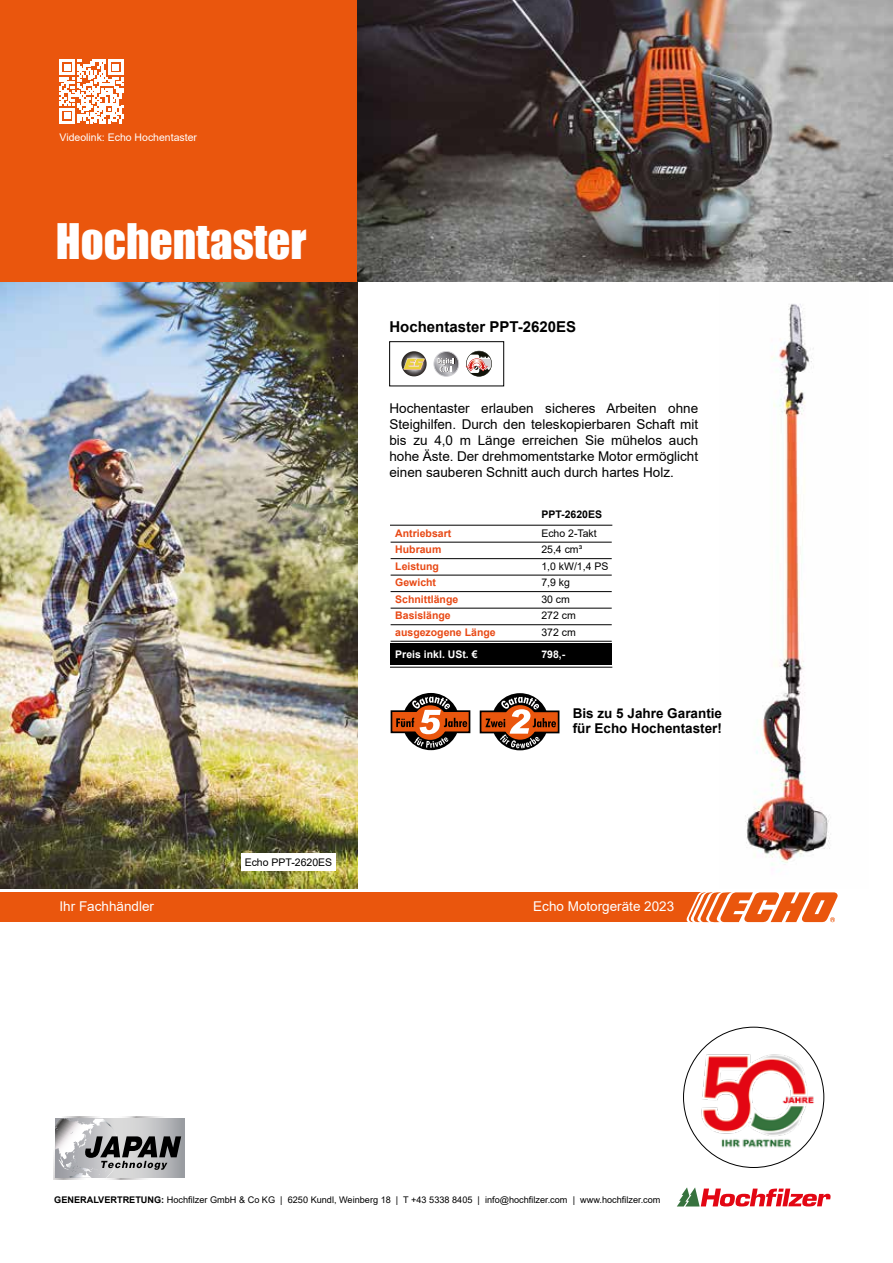
<style>
.page{position:relative;width:893px;height:1263px;background:#fff}
.page>*{position:absolute;margin:0;border:0;box-sizing:border-box;transform-origin:0 0}
.t1{font:45px "Impact";color:#fff}
.t2{font:700 15px "Arial";color:#000}
.t3{font:13.5px/16.2px "Arial";color:#000;text-align:justify}
.t4{font:700 13.5px/15px "Arial";color:#000}
.t5{font:13.5px "Arial";color:#fff}
.t6{font:700 10.5px/16.5px "Arial";color:#e84915}
.t7{font:10.5px/16.5px "Arial";color:#000}
.t8{font:10.5px "Arial";color:#fff}
.t9{font:700 10.5px "Arial";color:#fff}
.t10{font:700 10.5px "Arial";color:#000}
.t11{font:9.15px "Arial";color:#000}
.s1{font-weight:700}
</style>
<div class="page">
<img style="left:401px;top:351px;width:26px;height:25px;border-radius:12px">
<svg style="left:403px;top:358px;width:22px;height:12px"></svg>
<img style="left:745px;top:304px;width:86px;height:562px">
<img style="left:0;top:282px;width:357px;height:606px">
<svg style="left:433px;top:351px;width:26px;height:26px"></svg>
<svg style="left:466px;top:351px;width:26px;height:26px"></svg>
<div style="left:389px;top:341px;width:115px;height:45px;border:1px solid #000"></div>
<div style="left:0;top:0;width:357px;height:282px;background:#ea560d"></div>
<div style="left:0;top:892px;width:707px;height:30px;background:#ea560d"></div>
<svg style="left:686px;top:892px;width:152px;height:31px"></svg>
<div style="left:391px;top:643px;width:221px;height:22px;background:#000"></div>
<hr style="left:390px;top:525px;width:222px;height:1px;background:#000">
<hr style="left:391px;top:542px;width:221px;height:1px;background:#000">
<hr style="left:391px;top:558px;width:221px;height:1px;background:#000">
<hr style="left:391px;top:575px;width:221px;height:1px;background:#000">
<hr style="left:391px;top:608px;width:221px;height:1px;background:#000">
<hr style="left:391px;top:624px;width:221px;height:1px;background:#000">
<hr style="left:391px;top:641px;width:221px;height:1px;background:#000">
<hr style="left:390px;top:667px;width:222px;height:1px;background:#000">
<hr style="left:391px;top:591px;width:221px;height:1px;background:#000">
<svg style="left:677px;top:1187px;width:154px;height:19px"></svg>
<svg style="left:53px;top:1116px;width:132px;height:64px;background:#a6a6a8"></svg>
<svg style="left:60px;top:60px;width:63px;height:63px"></svg>
<img style="left:357px;top:0;width:536px;height:282px">
<div style="left:241px;top:853px;width:95px;height:17px;background:#fff"></div>
<div style="left:491px;top:693px;width:58px;height:57px;border:3px solid #000;border-radius:50%"></div>
<div style="left:481px;top:711px;width:78px;height:21px;background:#ea560d"></div>
<div style="left:480px;top:710px;width:79px;height:23px;border:2px solid #000"></div>
<svg style="left:485px;top:697px;width:71px;height:51px"></svg>
<div style="left:402px;top:693px;width:57px;height:57px;border:3px solid #000;border-radius:50%"></div>
<div style="left:391px;top:711px;width:78px;height:21px;background:#ea560d"></div>
<div style="left:391px;top:710px;width:79px;height:23px;border:2px solid #000"></div>
<svg style="left:396px;top:697px;width:71px;height:51px"></svg>
<img style="left:686px;top:1037px;width:134px;height:128px">
<p class="t8" style="left:60px;top:130px;width:139px">Videolink: Echo Hochentaster</p>
<h1 class="t1" style="left:56px;top:207px;width:252px">Hochentaster</h1>
<p class="t7" style="left:245px;top:854px;width:89px">Echo PPT-2620ES</p>
<p class="t2" style="left:389px;top:316px;width:188px">Hochentaster PPT-2620ES</p>
<p class="t3" style="left:389px;top:400px;width:310px">Hochentaster erlauben sicheres Arbeiten ohne Steighilfen. Durch den teleskopierbaren Schaft mit bis zu 4,0 m Länge erreichen Sie mühelos auch hohe Äste. Der drehmomentstarke Motor ermöglicht einen sauberen Schnitt auch durch hartes Holz.</p>
<p class="t6" style="left:395px;top:525px;width:102px">Antriebsart<br>Hubraum<br>Leistung<br>Gewicht<br>Schnittlänge<br>Basislänge ausgezogene Länge</p>
<p class="t9" style="left:395px;top:647px;width:84px">Preis inkl. USt. €</p>
<p class="t10" style="left:541px;top:507px;width:62px">PPT-2620ES</p>
<p class="t7" style="left:541px;top:525px;width:69px">Echo 2-Takt<br>25,4 cm³<br>1,0 kW/1,4 PS<br>7,9 kg<br>30 cm<br>272 cm<br>372 cm</p>
<p class="t9" style="left:541px;top:647px;width:25px">798,-</p>
<p class="t4" style="left:573px;top:706px;width:151px">Bis zu 5 Jahre Garantie für Echo Hochentaster!</p>
<p class="t5" style="left:60px;top:897px;width:96px">Ihr Fachhändler</p>
<p class="t5" style="left:533px;top:897px;width:143px">Echo Motorgeräte 2023</p>
<p class="t11" style="left:54px;top:1193px;width:608px"><span class="s1">GENERALVERTRETUNG:</span> Hochfilzer GmbH &amp; Co KG | 6250 Kundl, Weinberg 18 | T +43 5338 8405 | info@hochfilzer.com | www.hochfilzer.com</p>
</div>
